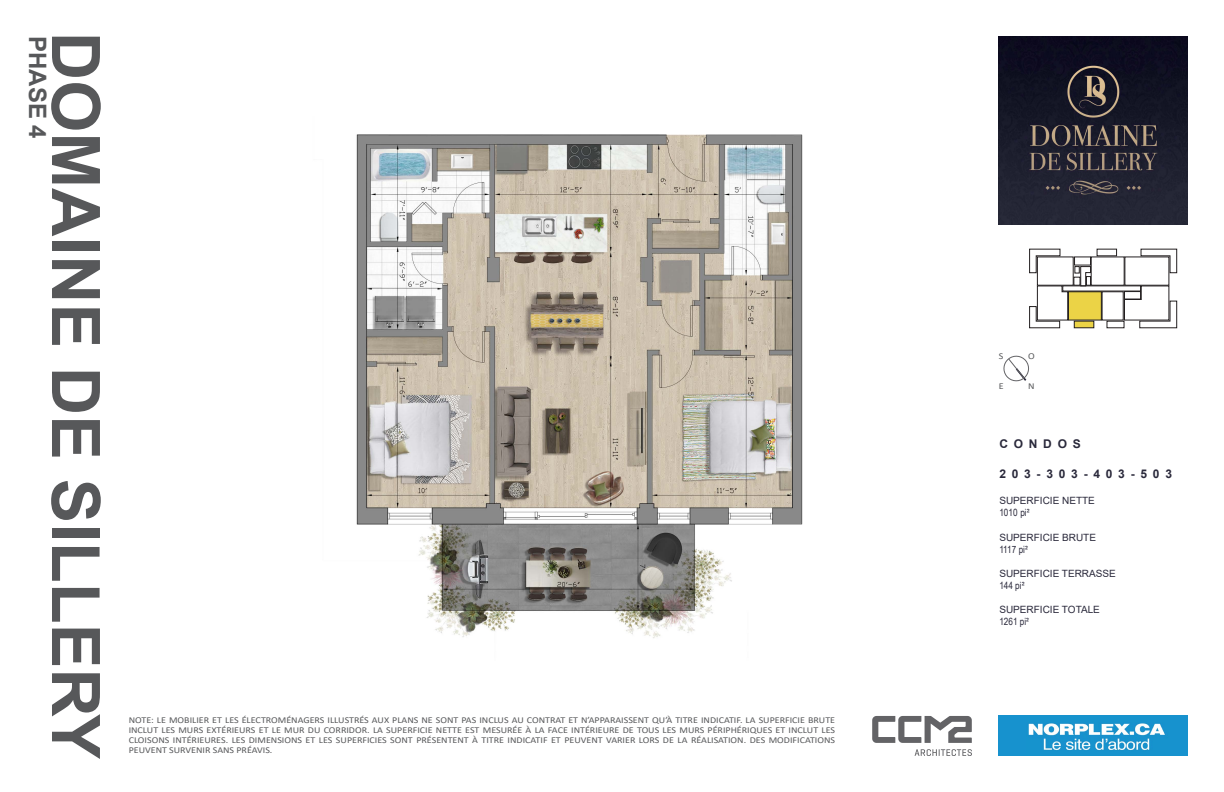
<style>
.page{position:relative;width:1224px;height:792px;background:#fff}
.page>*{position:absolute;margin:0;border:0;box-sizing:border-box;transform-origin:0 0}
.t1{font:700 67px "Arial";color:#57585a}
.t2{font:700 24px "Arial";color:#57585a}
.t3{font:700 12px "Arial";letter-spacing:.48em;color:#2a293b}
.t4{font:10px "Arial";color:#2a293b}
.t5{font:10px "Arial Narrow";color:#2a293b}
.t6{font:9px/10px "Calibri";color:#57585a;text-align:justify;scale:1.11 1}
</style>
<div class="page">
<img style="left:356px;top:134px;width:447px;height:504px">
<div style="left:1074px;top:321px;width:20px;height:7px;background:#ebd346"></div>
<div style="left:1068px;top:292px;width:34px;height:28px;background:#ebd346"></div>
<svg style="left:1029px;top:286px;width:39px;height:42px"></svg>
<div style="left:1074px;top:257px;width:17px;height:8px;border:1px solid #231f20"></div>
<svg style="left:1075px;top:266px;width:16px;height:20px"></svg>
<svg style="left:1029px;top:249px;width:31px;height:24px"></svg>
<div style="left:1074px;top:321px;width:20px;height:7px;border:1px solid #231f20"></div>
<svg style="left:1124px;top:286px;width:53px;height:42px"></svg>
<svg style="left:1141px;top:249px;width:36px;height:24px"></svg>
<svg style="left:872px;top:716px;width:100px;height:27px"></svg>
<svg style="left:915px;top:749px;width:57px;height:7px"></svg>
<img style="left:999px;top:36px;width:189px;height:188px">
<div style="left:998px;top:716px;width:190px;height:40px;background:#1792ce"></div>
<img style="left:1028px;top:723px;width:137px;height:27px">
<svg style="left:1003px;top:355px;width:26px;height:27px"></svg>
<h2 class="t2" style="left:54px;top:36px;width:104px;rotate:90deg">PHASE 4</h2>
<h1 class="t1" style="left:123px;top:32px;width:729px;rotate:90deg">DOMAINE DE SILLERY</h1>
<p class="t6" style="left:129px;top:715px;width:638px">NOTE: LE MOBILIER ET LES ÉLECTROMÉNAGERS ILLUSTRÉS AUX PLANS NE SONT PAS INCLUS AU CONTRAT ET N’APPARAISSENT QU’À TITRE INDICATIF. LA SUPERFICIE BRUTE INCLUT LES MURS EXTÉRIEURS ET LE MUR DU CORRIDOR. LA SUPERFICIE NETTE EST MESURÉE À LA FACE INTÉRIEURE DE TOUS LES MURS PÉRIPHÉRIQUES ET INCLUT LES CLOISONS INTÉRIEURES. LES DIMENSIONS ET LES SUPERFICIES SONT PRÉSENTENT À TITRE INDICATIF ET PEUVENT VARIER LORS DE LA RÉALISATION. DES MODIFICATIONS PEUVENT SURVENIR SANS PRÉAVIS.</p>
<p class="t6" style="left:999px;top:350px;width:6px">S</p>
<p class="t6" style="left:1028px;top:350px;width:7px">O</p>
<p class="t6" style="left:999px;top:381px;width:6px">E</p>
<p class="t6" style="left:1028px;top:381px;width:7px">N</p>
<p class="t3" style="left:999px;top:435px;width:83px">CONDOS</p>
<p class="t3" style="left:999px;top:465px;width:174px">203-303-403-503</p>
<p class="t4" style="left:999px;top:494px;width:97px">SUPERFICIE NETTE</p>
<p class="t5" style="left:999px;top:505px;width:32px">1010 pi²</p>
<p class="t4" style="left:999px;top:531px;width:98px">SUPERFICIE BRUTE</p>
<p class="t5" style="left:999px;top:542px;width:30px">1117 pi²</p>
<p class="t4" style="left:999px;top:567px;width:118px">SUPERFICIE TERRASSE</p>
<p class="t5" style="left:999px;top:578px;width:27px">144 pi²</p>
<p class="t4" style="left:999px;top:603px;width:102px">SUPERFICIE TOTALE</p>
<p class="t5" style="left:999px;top:614px;width:31px">1261 pi²</p>
</div>
